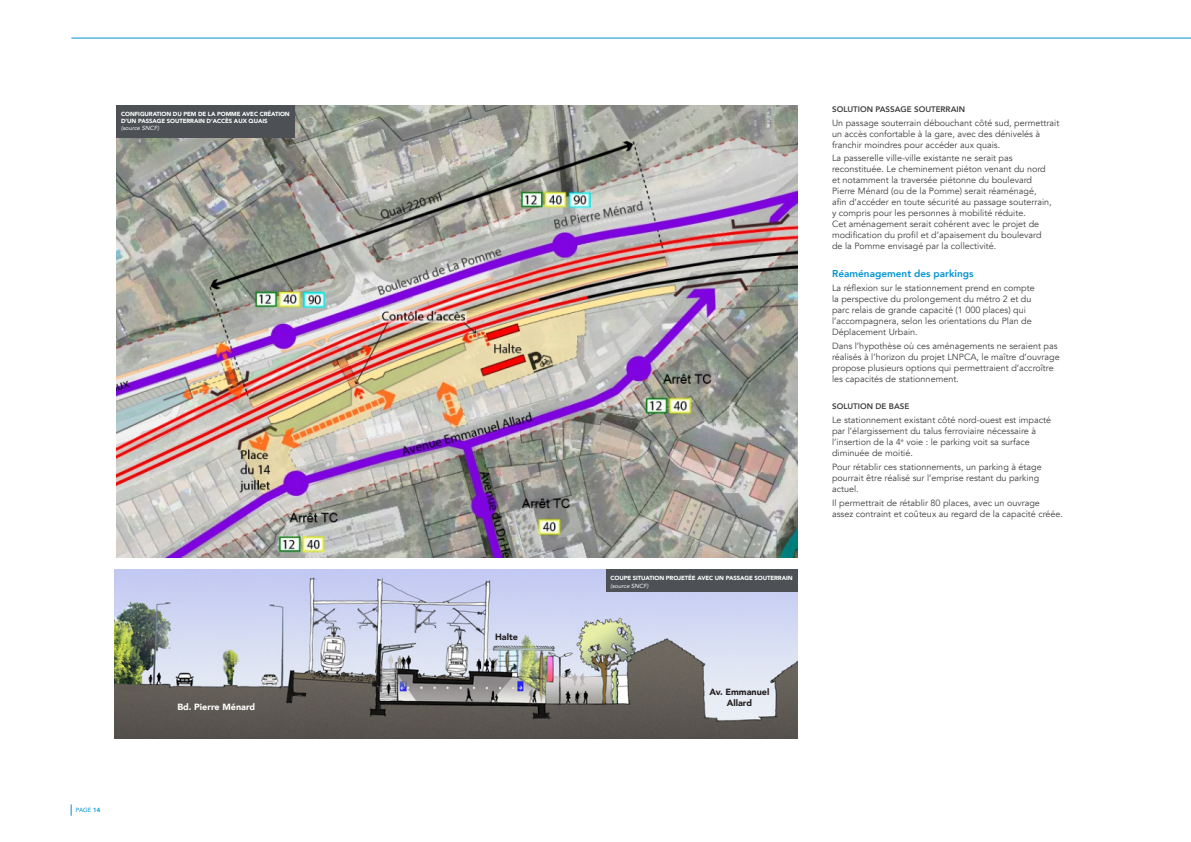
<style>
.page{position:relative;width:1191px;height:842px;background:#fff}
.page>*{position:absolute;margin:0;border:0;box-sizing:border-box;transform-origin:0 0}
.t1{font:800 10px "Avenir";color:#0093d0}
.t2{font:9px/11px "Avenir";color:#3e3e3f}
.t3{font:900 9px/11px "Avenir";color:#231f20;text-align:center}
.t4{font:900 9px "Avenir";color:#fff}
.t5{font:800 8px "Avenir";color:#3e3e3f}
.legende{font:900 6px/7.1px "Avenir";letter-spacing:-.01em;color:#fff}
.t6{font:6px "Avenir";color:#0093d0}
.legende-2{font:italic 5.9px "Avenir";color:#fff}
.s1{font-weight:800}
</style>
<div class="page">
<svg style="left:71px;top:804px;width:1px;height:12px"></svg>
<img style="left:114px;top:570px;width:683px;height:168px">
<div style="left:605px;top:570px;width:192px;height:22px;background:#4d5156"></div>
<img style="left:117px;top:105px;width:680px;height:453px">
<div style="left:116px;top:105px;width:179px;height:32px;background:#4d5156"></div>
<hr style="left:71px;top:38px;width:1120px;height:1px;background:#0093d0">
<p class="legende" style="left:121px;top:110px;width:170px">CONFIGURATION DU PEM DE LA POMME AVEC CRÉATION<br>D’UN PASSAGE SOUTERRAIN D’ACCÈS AUX QUAIS</p>
<p class="legende-2" style="left:121px;top:125px;width:39px">(source SNCF)</p>
<p class="t6" style="left:76px;top:805px;width:26px">PAGE <span class="s1">14</span></p>
<p class="t4" style="left:177px;top:699px;width:79px">Bd. Pierre Ménard</p>
<p class="t3" style="left:495px;top:631px;width:24px">Halte</p>
<p class="legende" style="left:610px;top:575px;width:184px">COUPE SITUATION PROJETÉE AVEC UN PASSAGE SOUTERRAIN</p>
<p class="legende-2" style="left:610px;top:582px;width:39px">(source SNCF)</p>
<p class="t3" style="left:709px;top:686px;width:62px">Av. Emmanuel<br>Allard</p>
<p class="t5" style="left:832px;top:103px;width:134px">SOLUTION PASSAGE SOUTERRAIN</p>
<p class="t2" style="left:832px;top:117px;width:229px">Un passage souterrain débouchant côté sud, permettrait un accès confortable à la gare, avec des dénivelés à franchir moindres pour accéder aux quais.</p>
<p class="t2" style="left:832px;top:153px;width:221px">La passerelle ville-ville existante ne serait pas reconstituée. Le cheminement piéton venant du nord et notamment la traversée piétonne du boulevard Pierre Ménard (ou de la Pomme) serait réaménagé, afin d’accéder en toute sécurité au passage souterrain, y compris pour les personnes à mobilité réduite.<br>Cet aménagement serait cohérent avec le projet de modification du profil et d’apaisement du boulevard de la Pomme envisagé par la collectivité.</p>
<p class="t1" style="left:832px;top:266px;width:143px">Réaménagement des parkings</p>
<p class="t2" style="left:832px;top:282px;width:204px">La réflexion sur le stationnement prend en compte la perspective du prolongement du métro 2 et du parc relais de grande capacité (1 000 places) qui l’accompagnera, selon les orientations du Plan de Déplacement Urbain.</p>
<p class="t2" style="left:832px;top:340px;width:229px">Dans l’hypothèse où ces aménagements ne seraient pas réalisés à l’horizon du projet LNPCA, le maître d’ouvrage propose plusieurs options qui permettraient d’accroître les capacités de stationnement.</p>
<p class="t5" style="left:832px;top:400px;width:79px">SOLUTION DE BASE</p>
<p class="t2" style="left:832px;top:414px;width:220px">Le stationnement existant côté nord-ouest est impacté par l’élargissement du talus ferroviaire nécessaire à l’insertion de la 4<sup>e</sup> voie : le parking voit sa surface diminuée de moitié.</p>
<p class="t2" style="left:832px;top:461px;width:211px">Pour rétablir ces stationnements, un parking à étage pourrait être réalisé sur l’emprise restant du parking actuel.</p>
<p class="t2" style="left:832px;top:497px;width:232px">Il permettrait de rétablir 80 places, avec un ouvrage assez contraint et coûteux au regard de la capacité créée.</p>
</div>
